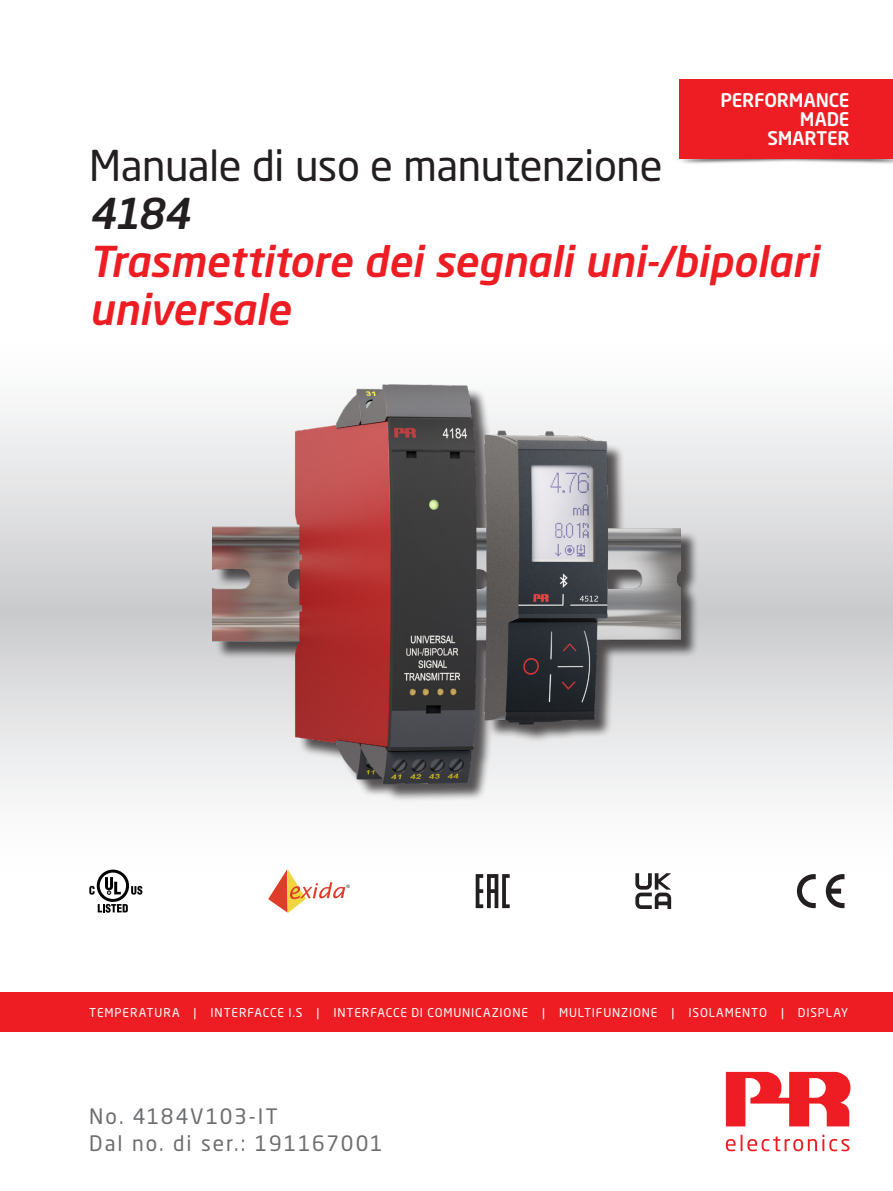
<style>
.page{position:relative;width:893px;height:1191px;background:#fff}
.page>*{position:absolute;margin:0;border:0;box-sizing:border-box;transform-origin:0 0}
.t1{font:italic 500 42px/48px "Neo Sans Pro";letter-spacing:-.005em;color:#ee1d23}
.t2{font:42px "Neo Sans Pro";letter-spacing:-.015em;color:#231f20}
.t3{font:italic 500 42px "Neo Sans Pro";color:#231f20}
.t4{font:21px/27px "Neo Sans Pro";letter-spacing:.09em;color:#6c6d70}
.t5{font:500 18.6px/19px "Neo Sans Std";letter-spacing:-.01em;color:#fff;text-align:right}
.t6{font:12px "Neo Sans Pro";letter-spacing:.07em;color:#fff}
</style>
<div class="page">
<svg style="left:0;top:408px;width:893px;height:387px"></svg>
<div style="left:0;top:992px;width:893px;height:40px;background:#ee1d23"></div>
<svg style="left:726px;top:1134px;width:123px;height:17px"></svg>
<svg style="left:726px;top:1071px;width:124px;height:55px"></svg>
<img style="left:679px;top:153px;width:214px;height:11px">
<div style="left:680px;top:79px;width:213px;height:80px;background:#ee1d23"></div>
<div style="left:215px;top:387px;width:484px;height:415px;background:#231f20;opacity:.75"></div>
<img style="left:213px;top:384px;width:467px;height:410px">
<svg style="left:826px;top:874px;width:18px;height:34px"></svg>
<svg style="left:797px;top:874px;width:19px;height:34px"></svg>
<svg style="left:89px;top:869px;width:53px;height:43px"></svg>
<svg style="left:635px;top:873px;width:36px;height:36px"></svg>
<svg style="left:476px;top:874px;width:34px;height:34px"></svg>
<svg style="left:268px;top:869px;width:78px;height:44px"></svg>
<h3 class="t5" style="left:720px;top:90px;width:131px">PERFORMANCE<br>MADE<br>SMARTER</h3>
<h1 class="t2" style="left:89px;top:140px;width:575px">Manuale di uso e manutenzione</h1>
<h1 class="t3" style="left:89px;top:187px;width:102px">4184</h1>
<h1 class="t1" style="left:89px;top:237px;width:730px">Trasmettitore dei segnali uni-/bipolari universale</h1>
<p class="t6" style="left:89px;top:1005px;width:760px">TEMPERATURA | INTERFACCE I.S | INTERFACCE DI COMUNICAZIONE | MULTIFUNZIONE | ISOLAMENTO | DISPLAY</p>
<h2 class="t4" style="left:89px;top:1102px;width:295px">No. 4184V103-IT<br>Dal no. di ser.: 191167001</h2>
</div>
